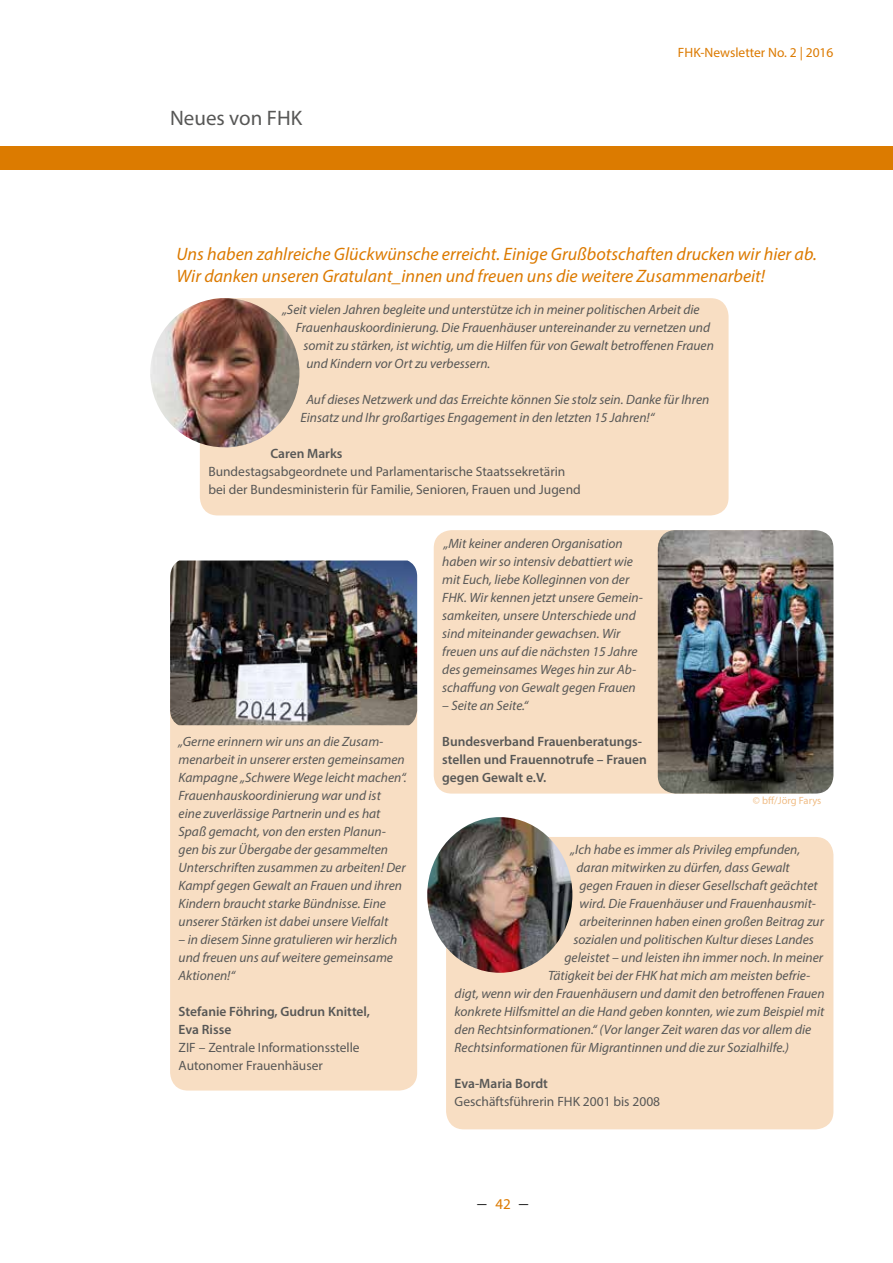
<style>
.page{position:relative;width:893px;height:1263px;background:#fff}
.page>*{position:absolute;margin:0;border:0;box-sizing:border-box;transform-origin:0 0}
.t1{font:21px "Myriad Pro";color:#575756}
.t2{font:italic 18px/21.6px "Myriad Pro";color:#dc7a00}
.t3{font:18px "Times New Roman";color:#000}
.t4{font:italic 13.5px/18px "Myriad Pro";color:#575756}
.t5{font:13.5px/18px "Myriad Pro";color:#575756}
.t6{font:600 13.5px/18px "Myriad Pro";color:#575756}
.t7{font:13.5px "Myriad Pro";color:#dc7a00}
.t8{font:10.5px "Myriad Pro";color:#f0bd86}
.s1{font-family:"Myriad Pro";font-size:15px;color:#dc7a00}
</style>
<div class="page">
<div style="left:0;top:147px;width:893px;height:23px;background:#dc7b00"></div>
<div style="left:200px;top:298px;width:529px;height:217px;background:#f8dec3;border-radius:18px"></div>
<img style="left:150px;top:298px;width:149px;height:149px;border-radius:75px">
<div style="left:434px;top:530px;width:387px;height:263px;background:#f8dec3;border-radius:18px"></div>
<img style="left:658px;top:530px;width:175px;height:263px">
<div style="left:170px;top:676px;width:247px;height:414px;background:#f8dec3;border-radius:18px"></div>
<div style="left:446px;top:837px;width:387px;height:292px;background:#f8dec3;border-radius:18px"></div>
<img style="left:170px;top:560px;width:247px;height:165px">
<img style="left:427px;top:817px;width:145px;height:156px">
<h1 class="t1" style="left:170px;top:105px;width:134px">Neues von FHK</h1>
<p class="t7" style="left:678px;top:44px;width:157px">FHK-Newsletter No. 2 | 2016</p>
<h2 class="t2" style="left:176px;top:243px;width:642px">Uns haben zahlreiche Glückwünsche erreicht. Einige Grußbotschaften drucken wir hier ab.<br>Wir danken unseren Gratulant_innen und freuen uns die weitere Zusammenarbeit!</h2>
<p class="t4" style="left:282px;top:300px;width:419px">„Seit vielen Jahren begleite und unterstütze ich in meiner politischen Arbeit die</p>
<p class="t4" style="left:296px;top:318px;width:416px">Frauenhauskoordinierung. Die Frauenhäuser untereinander zu vernetzen und</p>
<p class="t4" style="left:303px;top:336px;width:412px">somit zu stärken, ist wichtig, um die Hilfen für von Gewalt betroffenen Frauen</p>
<p class="t4" style="left:306px;top:354px;width:186px">und Kindern vor Ort zu verbessern.</p>
<p class="t4" style="left:300px;top:390px;width:410px;text-indent:6px">Auf dieses Netzwerk und das Erreichte können Sie stolz sein. Danke für Ihren<br>Einsatz und Ihr großartiges Engagement in den letzten 15 Jahren!“</p>
<p class="t6" style="left:270px;top:444px;width:74px">Caren Marks</p>
<p class="t5" style="left:208px;top:462px;width:374px">Bundestagsabgeordnete und Parlamentarische Staatssekretärin bei der Bundesministerin für Familie, Senioren, Frauen und Jugend</p>
<p class="t4" style="left:179px;top:732px;width:230px">„Gerne erinnern wir uns an die Zusam&shy;menarbeit in unserer ersten gemeinsamen Kampagne „Schwere Wege leicht machen“.<br>Frauenhauskoordinierung war und ist eine zuverlässige Partnerin und es hat Spaß gemacht, von den ersten Planun&shy;gen bis zur Übergabe der gesammelten Unterschriften zusammen zu arbeiten! Der Kampf gegen Gewalt an Frauen und ihren Kindern braucht starke Bündnisse. Eine unserer Stärken ist dabei unsere Vielfalt</p>
<p class="t4" style="left:179px;top:930px;width:220px">– in diesem Sinne gratulieren wir herzlich und freuen uns auf weitere gemeinsame<br>Aktionen!“</p>
<p class="t6" style="left:179px;top:1002px;width:193px">Stefanie Föhring, Gudrun Knittel,<br>Eva Risse</p>
<p class="t5" style="left:179px;top:1038px;width:183px">ZIF – Zentrale Informationsstelle<br>Autonomer Frauenhäuser</p>
<p class="t4" style="left:442px;top:534px;width:202px">„Mit keiner anderen Organisation haben wir so intensiv debattiert wie mit Euch, liebe Kolleginnen von der FHK. Wir kennen jetzt unsere Gemein&shy;samkeiten, unsere Unterschiede und sind miteinander gewachsen. Wir freuen uns auf die nächsten 15 Jahre des gemeinsames Weges hin zur Ab&shy;schaffung von Gewalt gegen Frauen</p>
<p class="t4" style="left:442px;top:696px;width:87px">– Seite an Seite.“</p>
<p class="t6" style="left:442px;top:732px;width:206px">Bundesverband Frauenberatungs&shy;stellen und Frauennotrufe – Frauen gegen Gewalt e.V.</p>
<p class="t8" style="left:753px;top:793px;width:70px">© bff/Jörg Farys</p>
<p class="t4" style="left:571px;top:840px;width:231px">„Ich habe es immer als Privileg empfunden,</p>
<p class="t4" style="left:577px;top:858px;width:215px">daran mitwirken zu dürfen, dass Gewalt</p>
<p class="t4" style="left:580px;top:876px;width:240px">gegen Frauen in dieser Gesellschaft geächtet</p>
<p class="t4" style="left:580px;top:894px;width:238px">wird. Die Frauenhäuser und Frauenhausmit-</p>
<p class="t4" style="left:580px;top:912px;width:246px">arbeiterinnen haben einen großen Beitrag zur</p>
<p class="t4" style="left:574px;top:930px;width:242px">sozialen und politischen Kultur dieses Landes</p>
<p class="t4" style="left:565px;top:948px;width:260px">geleistet – und leisten ihn immer noch. In meiner</p>
<p class="t4" style="left:548px;top:966px;width:264px">Tätigkeit bei der FHK hat mich am meisten befrie-</p>
<p class="t4" style="left:455px;top:984px;width:371px">digt, wenn wir den Frauenhäusern und damit den betroffenen Frauen</p>
<p class="t4" style="left:455px;top:1002px;width:371px">konkrete Hilfsmittel an die Hand geben konnten, wie zum Beispiel mit</p>
<p class="t4" style="left:455px;top:1020px;width:358px">den Rechtsinformationen.“ (Vor langer Zeit waren das vor allem die</p>
<p class="t4" style="left:455px;top:1038px;width:336px">Rechtsinformationen für Migrantinnen und die zur Sozialhilfe.)</p>
<p class="t6" style="left:455px;top:1074px;width:95px">Eva-Maria Bordt</p>
<p class="t5" style="left:455px;top:1092px;width:207px">Geschäftsführerin FHK 2001 bis 2008</p>
<h2 class="t3" style="left:477px;top:1190px;width:52px">– <span class="s1">42</span> –</h2>
</div>
